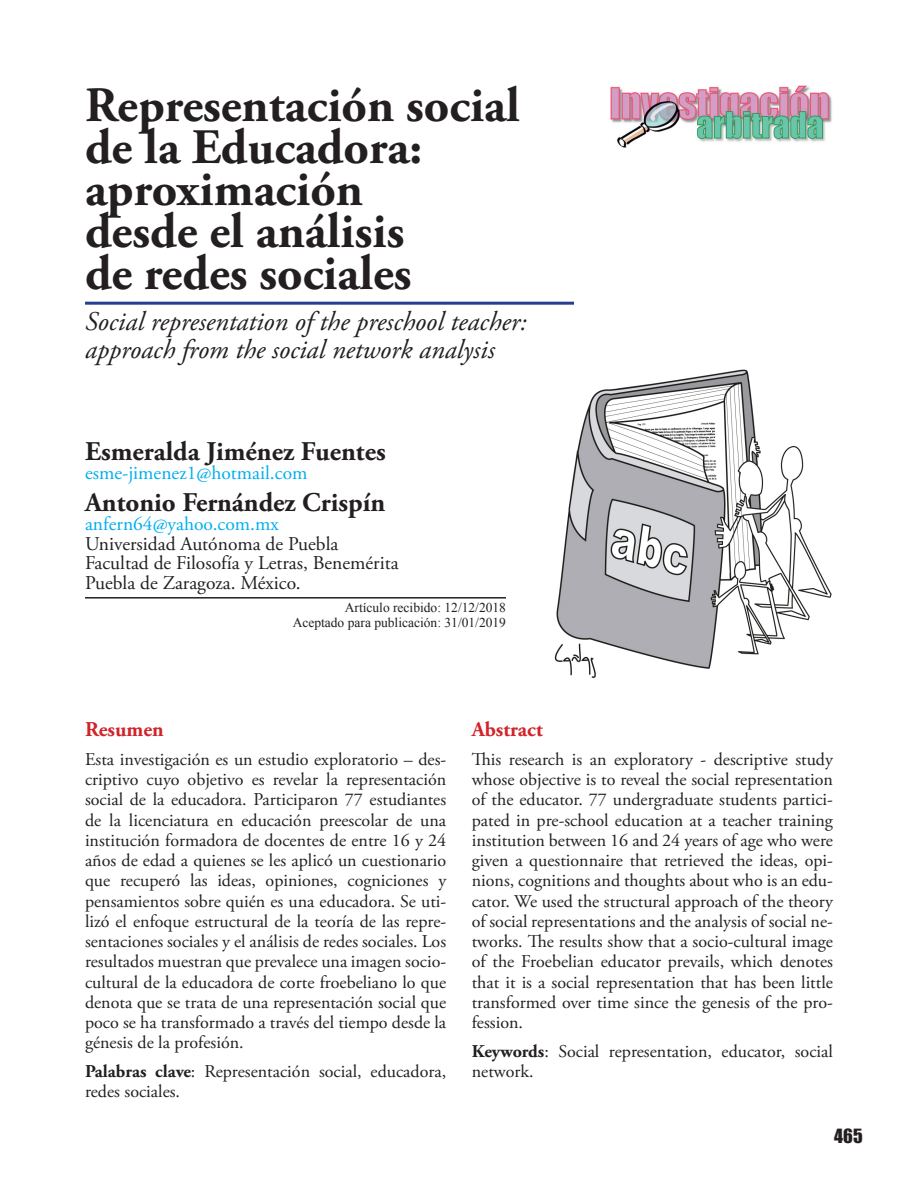
<style>
.page{position:relative;width:918px;height:1188px;background:#fff}
.page>*{position:absolute;margin:0;border:0;box-sizing:border-box;transform-origin:0 0}
.TITULO_ART_Sin{font:700 49.5px "Adobe Garamond Pro";color:#231f20}
.TITULO_ART_Con{font:700 49.5px "Adobe Garamond Pro";color:#231f20}
.Titulo_Ingles{font:italic 27px/28.5px "Adobe Garamond Pro";color:#231f20}
.Autores{font:700 27px "Adobe Garamond Pro";color:#231f20}
.Resum_Abstra{font:700 21px "Adobe Garamond Pro";color:#d1232a}
.Correo_Univer{font:19.5px "Adobe Garamond Pro";color:#231f20}
.Correo_Univer-2{font:19.5px "Adobe Garamond Pro";color:#00aeef}
.Correo_Univer_-_con{font:19.5px "Adobe Garamond Pro";color:#231f20}
.t1{font:18px/20.2px "Adobe Garamond Pro";color:#231f20;text-align:justify}
.t2{font:18px "Impact";color:#231f20}
.Recibido{font:13.5px "Times New Roman";color:#231f20}
.s1{font-weight:700}
</style>
<div class="page">
<img style="left:554px;top:369px;width:278px;height:309px">
<img style="left:610px;top:85px;width:222px;height:63px">
<hr style="left:85px;top:302px;width:489px;height:3px;background:#253f8e">
<hr style="left:85px;top:597px;width:421px;height:2px;background:#231f20">
<p class="TITULO_ART_Sin" style="left:85px;top:76px;width:436px">Representación social</p>
<p class="TITULO_ART_Sin" style="left:85px;top:118px;width:339px">de la Educadora:</p>
<p class="TITULO_ART_Sin" style="left:85px;top:160px;width:280px">aproximación</p>
<p class="TITULO_ART_Sin" style="left:85px;top:202px;width:321px">desde el análisis</p>
<p class="TITULO_ART_Con" style="left:85px;top:244px;width:328px">de redes sociales</p>
<p class="Titulo_Ingles" style="left:85px;top:308px;width:443px">Social representation of the preschool teacher: approach from the social network analysis</p>
<p class="Autores" style="left:85px;top:436px;width:302px">Esmeralda Jiménez Fuentes</p>
<p class="Correo_Univer-2" style="left:85px;top:461px;width:224px">esme-jimenez1@hotmail.com</p>
<p class="Autores" style="left:85px;top:486px;width:302px">Antonio Fernández Crispín</p>
<p class="Correo_Univer-2" style="left:85px;top:512px;width:195px">anfern64@yahoo.com.mx</p>
<p class="Correo_Univer" style="left:85px;top:532px;width:255px">Universidad Autónoma de Puebla</p>
<p class="Correo_Univer" style="left:85px;top:551px;width:315px">Facultad de Filosofía y Letras, Benemérita</p>
<p class="Correo_Univer_-_con" style="left:85px;top:571px;width:217px">Puebla de Zaragoza. México.</p>
<p class="Recibido" style="left:345px;top:598px;width:163px">Artículo recibido: 12/12/2018</p>
<p class="Recibido" style="left:293px;top:613px;width:215px">Aceptado para publicación: 31/01/2019</p>
<p class="Resum_Abstra" style="left:85px;top:717px;width:80px">Resumen</p>
<p class="t1" style="left:85px;top:750px;width:363px">Esta investigación es un estudio exploratorio – des&shy;criptivo cuyo objetivo es revelar la representación social de la educadora. Participaron 77 estudiantes de la licenciatura en educación preescolar de una institución formadora de docentes de entre 16 y 24 años de edad a quienes se les aplicó un cuestionario que recuperó las ideas, opiniones, cogniciones y pensamientos sobre quién es una educadora. Se uti&shy;lizó el enfoque estructural de la teoría de las repre&shy;sentaciones sociales y el análisis de redes sociales. Los resultados muestran que prevalece una imagen socio&shy;cultural de la educadora de corte froebeliano lo que denota que se trata de una representación social que poco se ha transformado a través del tiempo desde la génesis de la profesión.</p>
<p class="t1" style="left:85px;top:1062px;width:363px"><span class="s1">Palabras clave</span>: Representación social, educadora, redes sociales.</p>
<p class="Resum_Abstra" style="left:472px;top:717px;width:73px">Abstract</p>
<p class="t1" style="left:472px;top:750px;width:363px">This research is an exploratory - descriptive study whose objective is to reveal the social representation of the educator. 77 undergraduate students partici&shy;pated in pre-school education at a teacher training institution between 16 and 24 years of age who were given a questionnaire that retrieved the ideas, opi&shy;nions, cognitions and thoughts about who is an edu&shy;cator. We used the structural approach of the theory of social representations and the analysis of social ne&shy;tworks. The results show that a socio-cultural image of the Froebelian educator prevails, which denotes that it is a social representation that has been little transformed over time since the genesis of the pro&shy;fession.</p>
<p class="t1" style="left:472px;top:1042px;width:363px"><span class="s1">Keywords</span>: Social representation, educator, social network.</p>
<p class="t2" style="left:834px;top:1122px;width:30px">465</p>
</div>
